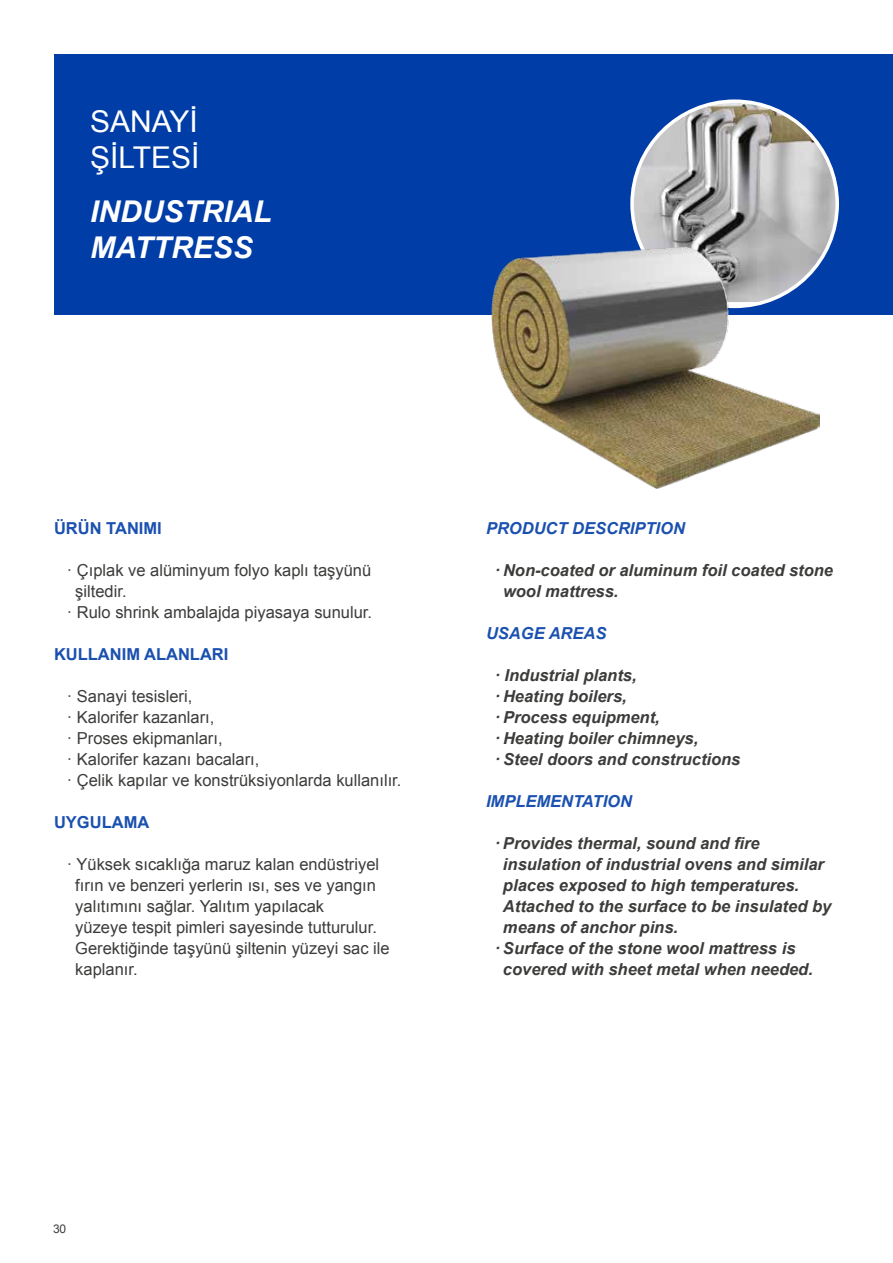
<style>
.page{position:relative;width:893px;height:1263px;background:#fff}
.page>*{position:absolute;margin:0;border:0;box-sizing:border-box;transform-origin:0 0}
.t1{font:italic 700 30px/36px "Arial";color:#fff}
.t2{font:30px/36px "Arial";color:#fff}
.t3{font:16.5px/21px "Arial";color:#3c3c3b}
.t4{font:italic 700 16.5px/21px "Arial";color:#3c3c3b}
.t5{font:italic 700 16.5px "Arial";color:#1a50af}
.t6{font:700 16.5px "Arial";color:#1a50af}
.t7{font:12px "Arial";color:#3c3c3b}
</style>
<div class="page">
<div style="left:54px;top:54px;width:839px;height:261px;background:#003da6"></div>
<img style="left:632px;top:102px;width:205px;height:162px">
<img style="left:491px;top:247px;width:329px;height:242px">
<h1 class="t2" style="left:90px;top:104px;width:111px">SANAYİ<br>ŞİLTESİ</h1>
<h1 class="t1" style="left:90px;top:195px;width:183px">INDUSTRIAL<br>MATTRESS</h1>
<p class="t6" style="left:54px;top:517px;width:109px">ÜRÜN TANIMI</p>
<p class="t3" style="left:67px;top:560px;width:306px">· Çıplak ve alüminyum folyo kaplı taşyünü</p>
<p class="t3" style="left:75px;top:581px;width:53px">şiltedir.</p>
<p class="t3" style="left:67px;top:602px;width:307px">· Rulo shrink ambalajda piyasaya sunulur.</p>
<p class="t6" style="left:54px;top:643px;width:176px">KULLANIM ALANLARI</p>
<p class="t3" style="left:67px;top:686px;width:336px">· Sanayi tesisleri,<br>· Kalorifer kazanları,<br>· Proses ekipmanları,<br>· Kalorifer kazanı bacaları,<br>· Çelik kapılar ve konstrüksiyonlarda kullanılır.</p>
<p class="t6" style="left:54px;top:811px;width:97px">UYGULAMA</p>
<p class="t3" style="left:75px;top:854px;width:316px;text-indent:-8px">· Yüksek sıcaklığa maruz kalan endüstriyel fırın ve benzeri yerlerin ısı, ses ve yangın yalıtımını sağlar. Yalıtım yapılacak<br>yüzeye tespit pimleri sayesinde tutturulur.<br>Gerektiğinde taşyünü şiltenin yüzeyi sac ile kaplanır.</p>
<p class="t5" style="left:486px;top:517px;width:200px">PRODUCT DESCRIPTION</p>
<p class="t4" style="left:503px;top:560px;width:332px;text-indent:-8px">· Non-coated or aluminum foil coated stone wool mattress.</p>
<p class="t5" style="left:486px;top:622px;width:122px">USAGE AREAS</p>
<p class="t4" style="left:494px;top:665px;width:247px">· Industrial plants,<br>· Heating boilers,<br>· Process equipment,<br>· Heating boiler chimneys,<br>· Steel doors and constructions</p>
<p class="t5" style="left:486px;top:790px;width:148px">IMPLEMENTATION</p>
<p class="t4" style="left:494px;top:833px;width:267px">· Provides thermal, sound and fire</p>
<p class="t4" style="left:503px;top:854px;width:322px">insulation of industrial ovens and similar</p>
<p class="t4" style="left:503px;top:875px;width:298px">places exposed to high temperatures.</p>
<p class="t4" style="left:503px;top:896px;width:330px">Attached to the surface to be insulated by</p>
<p class="t4" style="left:503px;top:917px;width:177px">means of anchor pins.</p>
<p class="t4" style="left:494px;top:938px;width:302px">· Surface of the stone wool mattress is</p>
<p class="t4" style="left:503px;top:959px;width:311px">covered with sheet metal when needed.</p>
<p class="t7" style="left:53px;top:1221px;width:15px">30</p>
</div>
